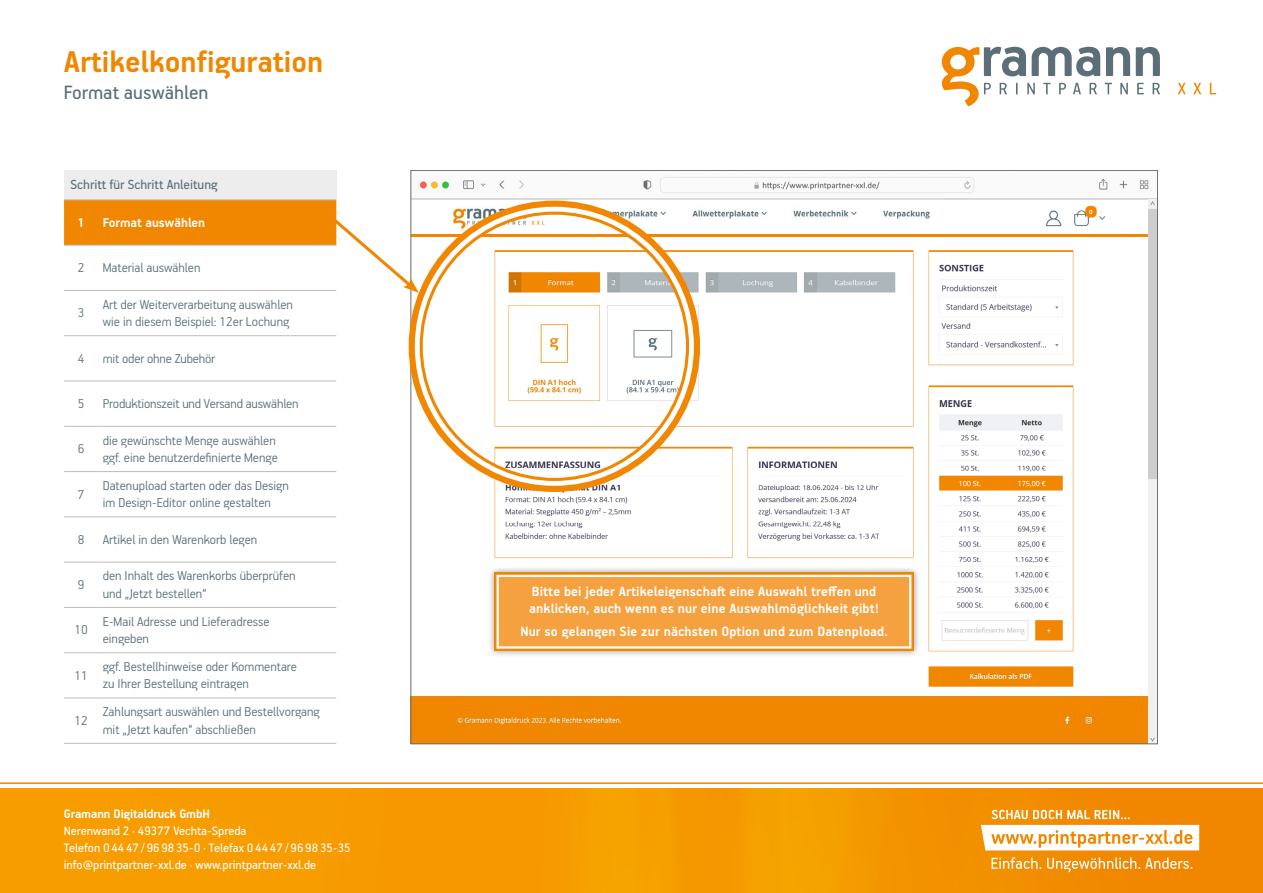
<style>
.page{position:relative;width:1263px;height:893px;background:#fff}
.page>*{position:absolute;margin:0;border:0;box-sizing:border-box;transform-origin:0 0}
.t1{font:700 33.75px "PF Handbook Pro";color:#f18700}
.t2{font:21.6px "PF Handbook Pro";color:#5c6f79}
.t3{font:700 15px/16.8px "PF Handbook Pro";letter-spacing:.01em;color:#fff}
.t4{font:14.7px "PF Handbook Pro";color:#5c6f79}
.t5{font:300 14.4px/17.4px "PF Handbook Pro";color:#5c6f79}
.t6{font:700 14.4px "PF Handbook Pro";color:#fff}
.t7{font:13.65px/16.8px "PF Handbook Pro";color:#fff}
.t8{font:700 13.65px "PF Handbook Pro";letter-spacing:-.005em;color:#fff}
</style>
<div class="page">
<div style="left:413px;top:697px;width:686px;height:45px;background:#f18700"></div>
<div style="left:1099px;top:697px;width:49px;height:45px;background:#f18700"></div>
<svg style="left:1148px;top:734px;width:9px;height:10px"></svg>
<img style="left:413px;top:177px;width:743px;height:22px">
<img style="left:1045px;top:206px;width:61px;height:21px">
<img style="left:568px;top:201px;width:362px;height:18px">
<hr style="left:411px;top:234px;width:737px;height:2px;background:#f18700">
<hr style="left:411px;top:199px;width:746px;height:1px;background:#bcbcbc">
<div style="left:1148px;top:209px;width:9px;height:525px;background:#f0f0f0"></div>
<div style="left:1148px;top:209px;width:9px;height:270px;background:#cdcdcd"></div>
<svg style="left:1148px;top:199px;width:9px;height:10px"></svg>
<img style="left:494px;top:250px;width:580px;height:437px">
<svg style="left:1136px;top:47px;width:24px;height:29px"></svg>
<svg style="left:942px;top:47px;width:188px;height:59px"></svg>
<svg style="left:1137px;top:83px;width:7px;height:11px"></svg>
<svg style="left:1152px;top:83px;width:8px;height:11px"></svg>
<svg style="left:1178px;top:83px;width:8px;height:11px"></svg>
<svg style="left:1193px;top:83px;width:8px;height:11px"></svg>
<svg style="left:1210px;top:83px;width:6px;height:11px"></svg>
<img style="left:0;top:788px;width:1263px;height:105px">
<hr style="left:0;top:782px;width:1263px;height:2px;background:#f18700">
<svg style="left:991px;top:857px;width:201px;height:15px;background:#f4a439"></svg>
<svg style="left:991px;top:810px;width:139px;height:9px"></svg>
<svg style="left:981px;top:825px;width:218px;height:25px"></svg>
<div style="left:64px;top:170px;width:272px;height:30px;background:#ededed"></div>
<hr style="left:98px;top:426px;width:238px;height:1px;background:#bcbcbc">
<hr style="left:64px;top:471px;width:34px;height:1px;background:#bcbcbc">
<hr style="left:64px;top:335px;width:34px;height:1px;background:#bcbcbc">
<hr style="left:98px;top:335px;width:238px;height:1px;background:#bcbcbc">
<hr style="left:64px;top:381px;width:34px;height:1px;background:#bcbcbc">
<hr style="left:98px;top:381px;width:238px;height:1px;background:#bcbcbc">
<hr style="left:64px;top:426px;width:34px;height:1px;background:#bcbcbc">
<hr style="left:98px;top:471px;width:238px;height:1px;background:#bcbcbc">
<hr style="left:64px;top:516px;width:34px;height:1px;background:#bcbcbc">
<hr style="left:98px;top:516px;width:238px;height:1px;background:#bcbcbc">
<hr style="left:64px;top:562px;width:34px;height:1px;background:#bcbcbc">
<hr style="left:98px;top:562px;width:238px;height:1px;background:#bcbcbc">
<hr style="left:64px;top:607px;width:34px;height:1px;background:#bcbcbc">
<hr style="left:98px;top:607px;width:238px;height:1px;background:#bcbcbc">
<hr style="left:64px;top:652px;width:34px;height:1px;background:#bcbcbc">
<hr style="left:98px;top:652px;width:238px;height:1px;background:#bcbcbc">
<hr style="left:64px;top:698px;width:34px;height:1px;background:#bcbcbc">
<hr style="left:98px;top:698px;width:238px;height:1px;background:#bcbcbc">
<hr style="left:64px;top:743px;width:34px;height:1px;background:#bcbcbc">
<hr style="left:98px;top:743px;width:238px;height:1px;background:#bcbcbc">
<hr style="left:64px;top:199px;width:34px;height:1px;background:#bcbcbc">
<hr style="left:98px;top:199px;width:238px;height:1px;background:#bcbcbc">
<svg style="left:413px;top:205px;width:283px;height:283px"></svg>
<svg style="left:64px;top:200px;width:355px;height:93px"></svg>
<div style="left:487px;top:565px;width:434px;height:93px;background:#000;opacity:.4"></div>
<svg style="left:494px;top:572px;width:420px;height:79px;background:#f18d0d"></svg>
<div style="left:498px;top:576px;width:412px;height:71px;background:#f6a140"></div>
<div style="left:496px;top:575px;width:415px;height:74px;border:2px solid #fff"></div>
<h1 class="t1" style="left:64px;top:41px;width:261px">Artikelkonfiguration</h1>
<h2 class="t2" style="left:64px;top:79px;width:146px">Format auswählen</h2>
<p class="t4" style="left:70px;top:176px;width:149px">Schritt für Schritt Anleitung</p>
<p class="t6" style="left:78px;top:214px;width:129px">1 Format auswählen</p>
<p class="t5" style="left:78px;top:258px;width:8px">2</p>
<p class="t5" style="left:103px;top:258px;width:99px">Material auswählen</p>
<p class="t5" style="left:78px;top:304px;width:8px">3</p>
<p class="t5" style="left:103px;top:295px;width:192px">Art der Weiterverarbeitung auswählen wie in diesem Beispiel: 12er Lochung</p>
<p class="t5" style="left:78px;top:349px;width:8px">4</p>
<p class="t5" style="left:103px;top:349px;width:114px">mit oder ohne Zubehör</p>
<p class="t5" style="left:78px;top:394px;width:8px">5</p>
<p class="t5" style="left:103px;top:394px;width:197px">Produktionszeit und Versand auswählen</p>
<p class="t5" style="left:78px;top:440px;width:8px">6</p>
<p class="t5" style="left:103px;top:431px;width:177px">die gewünschte Menge auswählen ggf. eine benutzerdefinierte Menge</p>
<p class="t5" style="left:78px;top:485px;width:8px">7</p>
<p class="t5" style="left:103px;top:476px;width:188px">Datenupload starten oder das Design im Design-Editor online gestalten</p>
<p class="t5" style="left:78px;top:530px;width:8px">8</p>
<p class="t5" style="left:103px;top:530px;width:156px">Artikel in den Warenkorb legen</p>
<p class="t5" style="left:78px;top:575px;width:8px">9</p>
<p class="t5" style="left:103px;top:567px;width:194px">den Inhalt des Warenkorbs überprüfen und „Jetzt bestellen“</p>
<p class="t5" style="left:74px;top:621px;width:15px">10</p>
<p class="t5" style="left:103px;top:612px;width:168px">E-Mail Adresse und Lieferadresse eingeben</p>
<p class="t5" style="left:74px;top:666px;width:15px">11</p>
<p class="t5" style="left:103px;top:657px;width:196px">ggf. Bestellhinweise oder Kommentare zu Ihrer Bestellung eintragen</p>
<p class="t5" style="left:74px;top:711px;width:15px">12</p>
<p class="t5" style="left:103px;top:703px;width:218px">Zahlungsart auswählen und Bestellvorgang mit „Jetzt kaufen“ abschließen</p>
<p class="t8" style="left:64px;top:806px;width:148px">Gramann Digitaldruck GmbH</p>
<p class="t7" style="left:64px;top:822px;width:288px">Nerenwand 2 · 49377 Vechta-Spreda<br>Telefon 0 44 47 / 96 98 35-0 · Telefax 0 44 47 / 96 98 35-35 info@printpartner-xxl.de · www.printpartner-xxl.de</p>
<p class="t3" style="left:529px;top:582px;width:351px">Bitte bei jeder Artikeleigenschaft eine Auswahl treffen und anklicken, auch wenn es nur eine Auswahlmöglichkeit gibt!</p>
<p class="t3" style="left:520px;top:622px;width:369px">Nur so gelangen Sie zur nächsten Option und zum Datenpload.</p>
</div>
